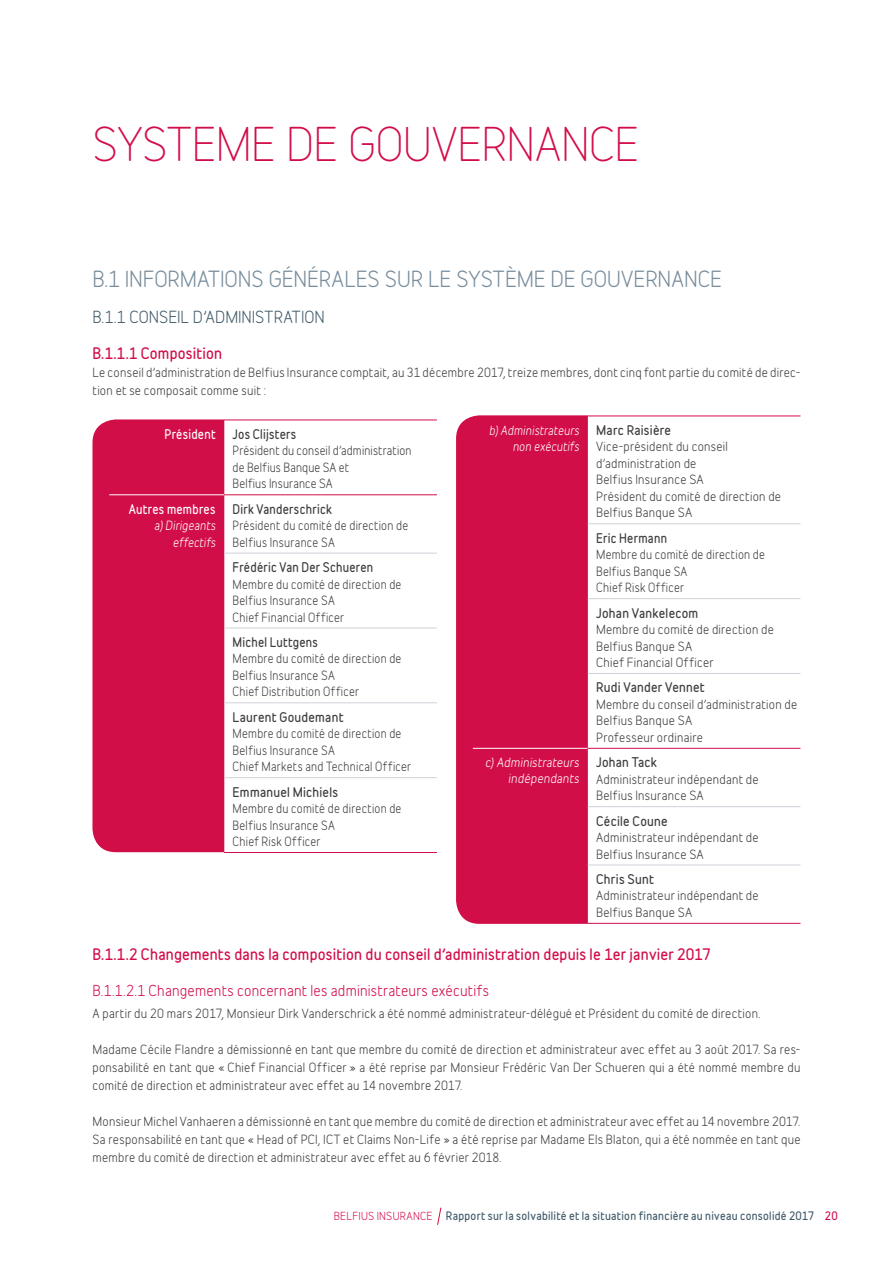
<style>
.page{position:relative;width:893px;height:1263px;background:#fff}
.page>*{position:absolute;margin:0;border:0;box-sizing:border-box;transform-origin:0 0}
.t1{font:300 45px "Belfius Alternative";letter-spacing:-.01em;color:#d20e49}
.t2{font:21px "Belfius Alternative";letter-spacing:-.005em;color:#788d9c}
.t3{font:15.75px "Belfius Alternative";color:#405b6b}
.t4{font:700 14.25px "Belfius Alternative";letter-spacing:.015em;color:#d20e49}
.t5{font:14.25px "Belfius Alternative";letter-spacing:.015em;color:#d20e49}
.t6{font:12px/16.5px "Belfius Alternative";letter-spacing:.025em;color:#3e3e3f}
.t7{font:12px/16.5px "Belfius Alternative";letter-spacing:.025em;color:#3e3e3f;scale:.95 1}
.t8{font:700 12px "Belfius Alternative";letter-spacing:.02em;color:#3e3e3f}
.t9{font:700 12px "Belfius Alternative";letter-spacing:.02em;color:#3e3e3f;scale:.95 1}
.t10{font:italic 12px/16.5px "Belfius Alternative";letter-spacing:.015em;color:#fff;text-align:right;scale:.95 1}
.t11{font:italic 12px/16.5px "Belfius Alternative";letter-spacing:.015em;color:#fff;text-align:right}
.t12{font:700 12px "Belfius Alternative";letter-spacing:.025em;color:#fff;scale:.95 1}
.t13{font:700 10.5px "Belfius Alternative";letter-spacing:.025em;color:#405b6b}
.t14{font:10.5px "Belfius Alternative";letter-spacing:.02em;color:#d20e49}
.s1{color:#d20e49}
</style>
<div class="page">
<svg style="left:437px;top:1207px;width:5px;height:18px"></svg>
<div style="left:456px;top:415px;width:132px;height:509px;background:#d20e49"></div>
<hr style="left:588px;top:673px;width:212px;height:1px;background:#ced2d8">
<hr style="left:588px;top:523px;width:212px;height:1px;background:#ced2d8">
<hr style="left:588px;top:598px;width:212px;height:1px;background:#ced2d8">
<hr style="left:588px;top:806px;width:212px;height:1px;background:#ced2d8">
<hr style="left:588px;top:865px;width:212px;height:1px;background:#ced2d8">
<hr style="left:473px;top:748px;width:115px;height:1px;background:#fff">
<hr style="left:588px;top:416px;width:212px;height:1px;background:#d20e49">
<hr style="left:588px;top:748px;width:212px;height:1px;background:#d20e49">
<hr style="left:588px;top:923px;width:212px;height:1px;background:#d20e49">
<div style="left:92px;top:419px;width:132px;height:433px;background:#d20e49"></div>
<hr style="left:224px;top:553px;width:213px;height:1px;background:#ced2d8">
<hr style="left:224px;top:628px;width:213px;height:1px;background:#ced2d8">
<hr style="left:224px;top:702px;width:213px;height:1px;background:#ced2d8">
<hr style="left:224px;top:777px;width:213px;height:1px;background:#ced2d8">
<hr style="left:224px;top:420px;width:213px;height:1px;background:#d20e49">
<hr style="left:224px;top:494px;width:213px;height:1px;background:#d20e49">
<hr style="left:224px;top:852px;width:213px;height:1px;background:#d20e49">
<hr style="left:109px;top:494px;width:115px;height:1px;background:#fff">
<h1 class="t1" style="left:92px;top:109px;width:548px">SYSTEME DE GOUVERNANCE</h1>
<h2 class="t2" style="left:92px;top:261px;width:631px">B.1 INFORMATIONS GÉNÉRALES SUR LE SYSTÈME DE GOUVERNANCE</h2>
<h3 class="t3" style="left:92px;top:304px;width:234px">B.1.1 CONSEIL D’ADMINISTRATION</h3>
<p class="t4" style="left:92px;top:342px;width:131px">B.1.1.1 Composition</p>
<p class="t6" style="left:92px;top:362px;width:709px;line-height:18px">Le conseil d’administration de Belfius Insurance comptait, au 31 décembre 2017, treize membres, dont cinq font partie du comité de direc&shy;tion et se composait comme suit :</p>
<p class="t10" style="left:489px;top:420px;width:96px">b) Administrateurs non exécutifs</p>
<p class="t8" style="left:596px;top:421px;width:76px">Marc Raisière</p>
<p class="t12" style="left:164px;top:425px;width:55px">Président</p>
<p class="t9" style="left:233px;top:425px;width:69px">Jos Clijsters</p>
<p class="t7" style="left:233px;top:441px;width:190px">Président du conseil d’administration de Belfius Banque SA et<br>Belfius Insurance SA</p>
<p class="t12" style="left:129px;top:500px;width:93px">Autres membres</p>
<p class="t10" style="left:154px;top:516px;width:66px">a) Dirigeants effectifs</p>
<p class="t6" style="left:596px;top:437px;width:186px">Vice-président du conseil d’administration de<br>Belfius Insurance SA<br>Président du comité de direction de<br>Belfius Banque SA</p>
<p class="t9" style="left:596px;top:529px;width:76px">Eric Hermann</p>
<p class="t7" style="left:596px;top:545px;width:179px">Membre du comité de direction de<br>Belfius Banque SA<br>Chief Risk Officer</p>
<p class="t8" style="left:596px;top:603px;width:104px">Johan Vankelecom</p>
<p class="t6" style="left:596px;top:620px;width:179px">Membre du comité de direction de<br>Belfius Banque SA<br>Chief Financial Officer</p>
<p class="t8" style="left:596px;top:678px;width:110px">Rudi Vander Vennet</p>
<p class="t6" style="left:596px;top:695px;width:203px">Membre du conseil d’administration de<br>Belfius Banque SA<br>Professeur ordinaire</p>
<p class="t9" style="left:233px;top:500px;width:106px">Dirk Vanderschrick</p>
<p class="t7" style="left:233px;top:516px;width:186px">Président du comité de direction de<br>Belfius Insurance SA</p>
<p class="t9" style="left:233px;top:558px;width:150px">Frédéric Van Der Schueren</p>
<p class="t7" style="left:233px;top:574px;width:179px">Membre du comité de direction de<br>Belfius Insurance SA<br>Chief Financial Officer</p>
<p class="t9" style="left:233px;top:633px;width:91px">Michel Luttgens</p>
<p class="t7" style="left:233px;top:649px;width:179px">Membre du comité de direction de<br>Belfius Insurance SA<br>Chief Distribution Officer</p>
<p class="t8" style="left:233px;top:708px;width:112px">Laurent Goudemant</p>
<p class="t7" style="left:233px;top:724px;width:189px">Membre du comité de direction de<br>Belfius Insurance SA<br>Chief Markets and Technical Officer</p>
<p class="t8" style="left:233px;top:782px;width:107px">Emmanuel Michiels</p>
<p class="t7" style="left:233px;top:799px;width:179px">Membre du comité de direction de<br>Belfius Insurance SA<br>Chief Risk Officer</p>
<p class="t11" style="left:485px;top:753px;width:96px">c) Administrateurs indépendants</p>
<p class="t8" style="left:596px;top:753px;width:62px">Johan Tack</p>
<p class="t6" style="left:596px;top:770px;width:164px">Administrateur indépendant de<br>Belfius Insurance SA</p>
<p class="t8" style="left:596px;top:811px;width:73px">Cécile Coune</p>
<p class="t6" style="left:596px;top:828px;width:164px">Administrateur indépendant de<br>Belfius Insurance SA</p>
<p class="t8" style="left:596px;top:870px;width:59px">Chris Sunt</p>
<p class="t6" style="left:596px;top:886px;width:164px">Administrateur indépendant de<br>Belfius Banque SA</p>
<p class="t4" style="left:92px;top:943px;width:620px">B.1.1.2 Changements dans la composition du conseil d’administration depuis le 1er janvier 2017</p>
<p class="t5" style="left:92px;top:978px;width:398px">B.1.1.2.1 Changements concernant les administrateurs exécutifs</p>
<p class="t6" style="left:92px;top:1004px;width:669px">A partir du 20 mars 2017, Monsieur Dirk Vanderschrick a été nommé administrateur-délégué et Président du comité de direction.</p>
<p class="t6" style="left:92px;top:1039px;width:709px;line-height:18px;text-align:justify">Madame Cécile Flandre a démissionné en tant que membre du comité de direction et administrateur avec effet au 3 août 2017. Sa res&shy;ponsabilité en tant que « Chief Financial Officer » a été reprise par Monsieur Frédéric Van Der Schueren qui a été nommé membre du comité de direction et administrateur avec effet au 14 novembre 2017.</p>
<p class="t6" style="left:92px;top:1111px;width:709px;line-height:18px;text-align:justify">Monsieur Michel Vanhaeren a démissionné en tant que membre du comité de direction et administrateur avec effet au 14 novembre 2017.<br>Sa responsabilité en tant que « Head of PCI, ICT et Claims Non-Life » a été reprise par Madame Els Blaton, qui a été nommée en tant que membre du comité de direction et administrateur avec effet au 6 février 2018.</p>
<p class="t14" style="left:334px;top:1208px;width:100px">BELFIUS INSURANCE</p>
<p class="t13" style="left:446px;top:1208px;width:393px">Rapport sur la solvabilité et la situation financière au niveau consolidé 2017 <span class="s1">20</span></p>
</div>
